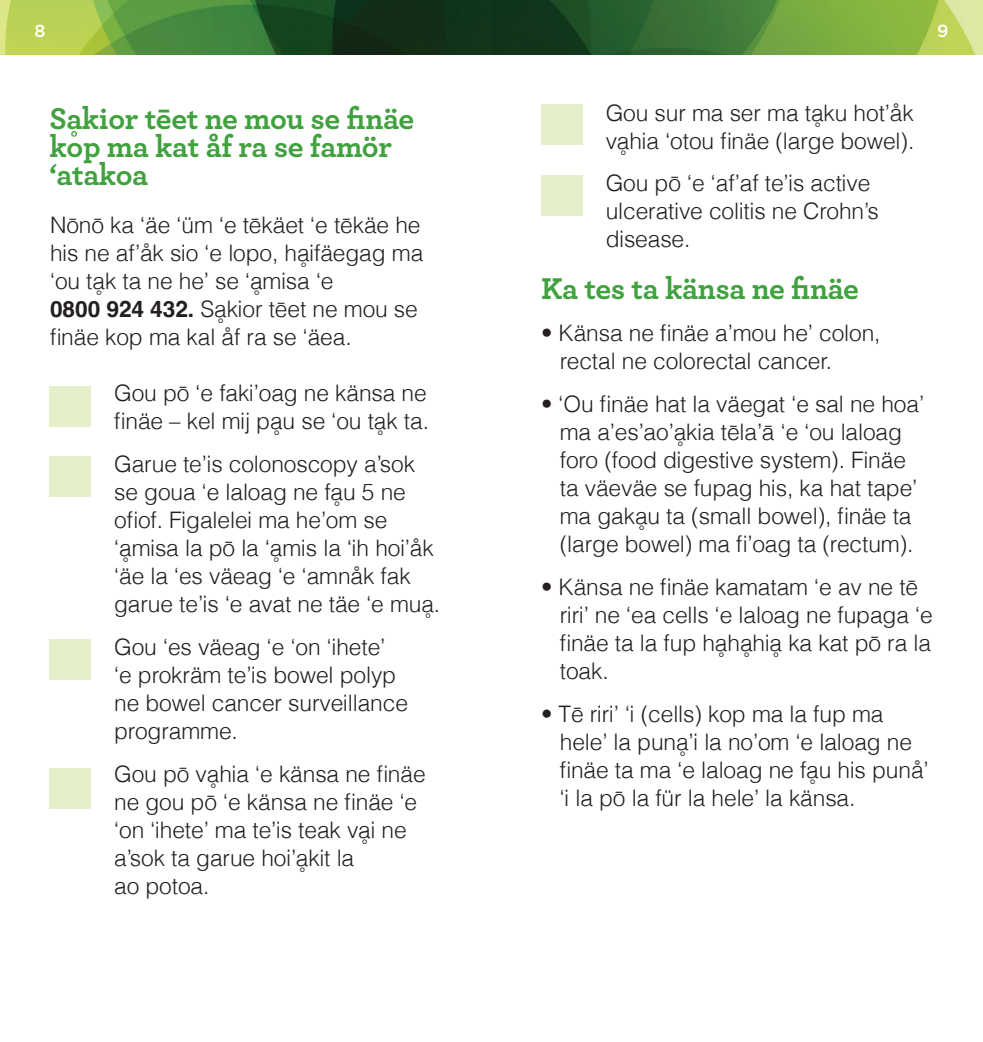
<style>
.page{position:relative;width:983px;height:1042px;background:#fff}
.page>*{position:absolute;margin:0;border:0;box-sizing:border-box;transform-origin:0 0}
.TTS_Subhead_L1{font:700 31.5px/28px "Archer";letter-spacing:-.015em;color:#40a13e}
.TTS_Body_text{font:300 22.75px/28px "Helvetica";letter-spacing:-.005em;color:#231f20}
.t1{font:500 17.5px "Gotham";color:#fff}
.s1{font-weight:700}
</style>
<div class="page">
<img style="left:0;top:0;width:982px;height:55px">
<div style="left:50px;top:386px;width:41px;height:41px;background:#e5efc9"></div>
<div style="left:50px;top:456px;width:41px;height:41px;background:#e5efc9"></div>
<div style="left:50px;top:639px;width:41px;height:41px;background:#e5efc9"></div>
<div style="left:50px;top:768px;width:41px;height:41px;background:#e5efc9"></div>
<div style="left:541px;top:104px;width:41px;height:41px;background:#e5efc9"></div>
<div style="left:541px;top:175px;width:41px;height:40px;background:#e5efc9"></div>
<svg style="left:71px;top:131px;width:6px;height:6px"></svg>
<p class="t1" style="left:35px;top:19px;width:13px">8</p>
<p class="t1" style="left:937px;top:19px;width:13px">9</p>
<p class="TTS_Subhead_L1" style="left:50px;top:103px;width:366px">Sakior tēet ne mou se finäe kop ma kat åf ra se famör ‘atakoa</p>
<p class="TTS_Body_text" style="left:50px;top:209px;width:375px">Nōnō ka ‘äe ‘üm ‘e tēkäet ‘e tēkäe he his ne af’åk sio ‘e lopo, hḁifäegag ma ‘ou tḁk ta ne he’ se ‘ḁmisa ‘e<br><span class="s1">0800 924 432.</span> Sḁkior tēet ne mou se finäe kop ma kal åf ra se ‘äea.</p>
<p class="TTS_Body_text" style="left:114px;top:378px;width:316px">Gou pō ‘e faki’oag ne känsa ne finäe – kel mij pḁu se ‘ou tḁk ta.</p>
<p class="TTS_Body_text" style="left:114px;top:448px;width:327px">Garue te’is colonoscopy a’sok se goua ‘e laloag ne fḁu 5 ne ofiof. Figalelei ma he’om se ‘ḁmisa la pō la ‘ḁmis la ‘ih hoi’åk ‘äe la ‘es väeag ‘e ‘amnåk fak garue te’is ‘e avat ne täe ‘e muḁ.</p>
<p class="TTS_Body_text" style="left:114px;top:631px;width:295px">Gou ‘es väeag ‘e ‘on ‘ihete’ ‘e prokräm te’is bowel polyp ne bowel cancer surveillance programme.</p>
<p class="TTS_Body_text" style="left:114px;top:758px;width:313px">Gou pō vḁhia ‘e känsa ne finäe ne gou pō ‘e känsa ne finäe ‘e ‘on ‘ihete’ ma te’is teak vḁi ne a’sok ta garue hoi’ḁkit la<br>ao potoa.</p>
<p class="TTS_Body_text" style="left:605px;top:97px;width:310px">Gou sur ma ser ma tḁku hot’åk vḁhia ‘otou finäe (large bowel).</p>
<p class="TTS_Body_text" style="left:605px;top:168px;width:274px">Gou pō ‘e ‘af’af te’is active ulcerative colitis ne Crohn’s disease.</p>
<p class="TTS_Subhead_L1" style="left:541px;top:272px;width:319px">Ka tes ta känsa ne finäe</p>
<p class="TTS_Body_text" style="left:559px;top:317px;width:322px;text-indent:-19px">• Känsa ne finäe a’mou he’ colon, rectal ne colorectal cancer.</p>
<p class="TTS_Body_text" style="left:541px;top:388px;width:384px;text-align:center">• ‘Ou finäe hat la väegat ‘e sal ne hoa’ ma a’es’ao’ḁkia tēla’ā ‘e ‘ou laloag foro (food digestive system). Finäe<br>ta väeväe se fupag his, ka hat tape’ ma gakḁu ta (small bowel), finäe ta (large bowel) ma fi’oag ta (rectum).</p>
<p class="TTS_Body_text" style="left:559px;top:571px;width:374px;text-indent:-19px">• Känsa ne finäe kamatam ‘e av ne tē riri’ ne ‘ea cells ‘e laloag ne fupaga ‘e finäe ta la fup hḁhḁhiḁ ka kat pō ra la toak.</p>
<p class="TTS_Body_text" style="left:559px;top:698px;width:370px;text-indent:-19px">• Tē riri’ ‘i (cells) kop ma la fup ma hele’ la punḁ’i la no’om ‘e laloag ne finäe ta ma ‘e laloag ne fḁu his punå’ ‘i la pō la für la hele’ la känsa.</p>
</div>
